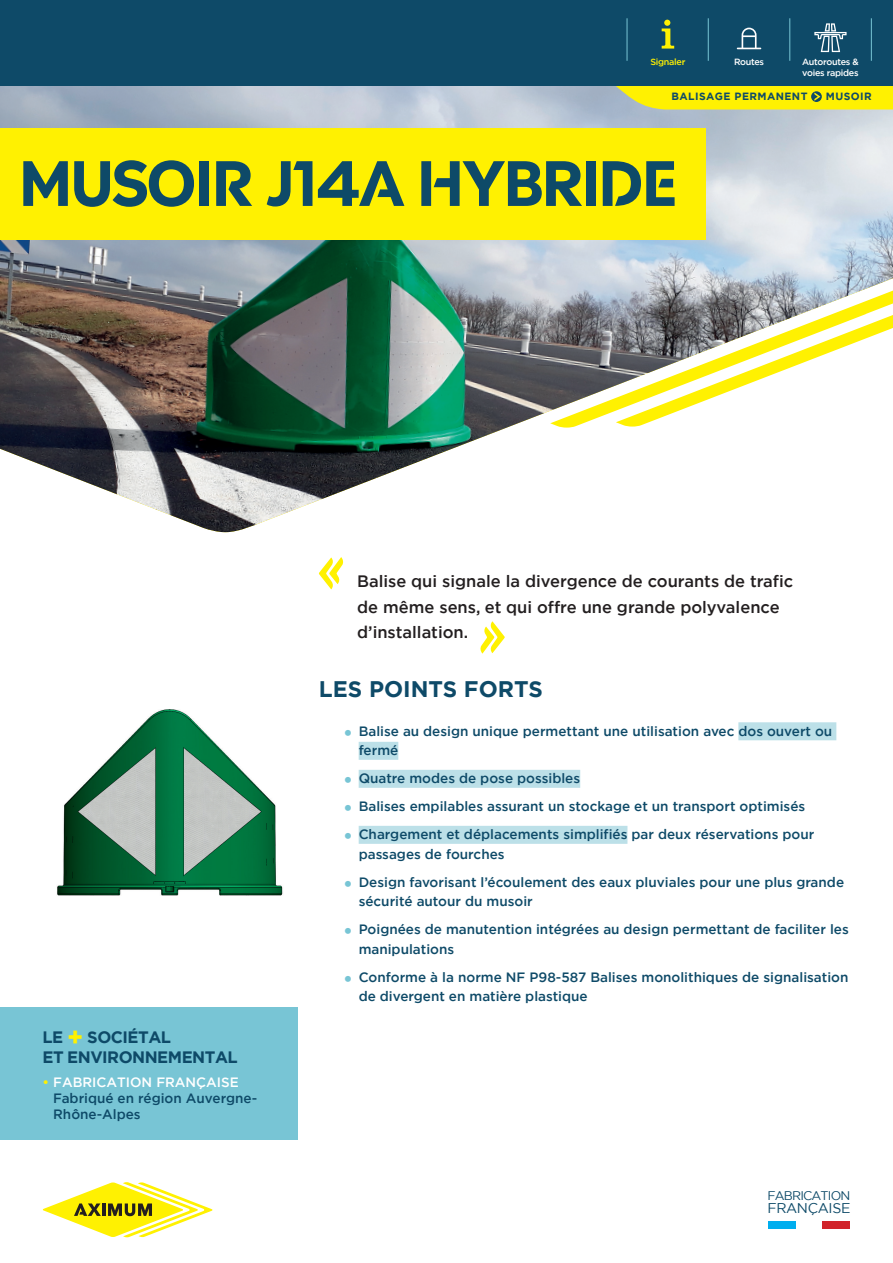
<style>
.page{position:relative;width:893px;height:1263px;background:#fff}
.page>*{position:absolute;margin:0;border:0;box-sizing:border-box;transform-origin:0 0}
.t1{font:700 63px "Colas";letter-spacing:-.02em;color:#0e4a68}
.t2{font:700 22.5px "Gotham";color:#0e4a68}
.t3{font:500 16.5px/25.5px "Gotham";color:#231f20}
.t4{font:700 16.5px/19.5px "Gotham";letter-spacing:-.03em;color:#0e4a68}
.t5{font:14.1px "Gotham";letter-spacing:-.025em;color:#0e4a68}
.t6{font:500 13.5px/28px "Gotham";color:#0e4a68}
.t7{font:12.45px "Gotham";letter-spacing:-.065em;color:#0e4a68}
.t8{font:700 10.5px "Gotham";letter-spacing:.04em;color:#0e4a68}
.t9{font:500 9px/10.8px "Gotham";letter-spacing:-.03em;color:#fff}
.t10{font:500 9px "Gotham";letter-spacing:-.03em;color:#fff101}
.s1{font-size:25.5px;color:#fff101}
.s2{color:#fff101}
.s3{color:#fff}
</style>
<div class="page">
<img style="left:0;top:85px;width:893px;height:447px">
<svg style="left:550px;top:234px;width:343px;height:194px"></svg>
<div style="left:738px;top:722px;width:98px;height:18px;background:#bce0e8"></div>
<div style="left:359px;top:742px;width:39px;height:18px;background:#bce0e8"></div>
<div style="left:359px;top:770px;width:221px;height:18px;background:#bce0e8"></div>
<div style="left:359px;top:826px;width:268px;height:18px;background:#bce0e8"></div>
<div style="left:0;top:128px;width:706px;height:112px;background:#fff101"></div>
<svg style="left:480px;top:621px;width:25px;height:33px"></svg>
<svg style="left:43px;top:1182px;width:169px;height:55px"></svg>
<div style="left:769px;top:1221px;width:27px;height:7px;background:#00aeef"></div>
<div style="left:823px;top:1221px;width:27px;height:7px;background:#d1232a"></div>
<img style="left:57px;top:709px;width:226px;height:187px">
<div style="left:0;top:0;width:893px;height:85px;background:#0e4a68"></div>
<svg style="left:603px;top:85px;width:290px;height:24px;background:#e9e219"></svg>
<svg style="left:319px;top:557px;width:25px;height:32px"></svg>
<svg style="left:737px;top:28px;width:24px;height:21px"></svg>
<hr style="left:708px;top:18px;width:1px;height:43px;background:#78c5d5">
<hr style="left:789px;top:18px;width:1px;height:43px;background:#78c5d5">
<hr style="left:627px;top:18px;width:1px;height:43px;background:#78c5d5">
<svg style="left:662px;top:20px;width:12px;height:29px"></svg>
<hr style="left:871px;top:18px;width:1px;height:43px;background:#78c5d5">
<svg style="left:814px;top:23px;width:32px;height:29px"></svg>
<div style="left:0;top:1007px;width:298px;height:133px;background:#78c5d5"></div>
<p class="t10" style="left:650px;top:56px;width:37px">Signaler</p>
<p class="t9" style="left:802px;top:56px;width:58px">Autoroutes &amp; voies rapides</p>
<p class="t9" style="left:734px;top:56px;width:32px">Routes</p>
<p class="t8" style="left:671px;top:90px;width:137px">BALISAGE PERMANENT</p>
<p class="t8" style="left:826px;top:90px;width:47px">MUSOIR</p>
<h1 class="t1" style="left:19px;top:148px;width:659px">MUSOIR J14A HYbrIDE</h1>
<p class="t3" style="left:357px;top:568px;width:438px">Balise qui signale la divergence de courants de trafic de même sens, et qui offre une grande polyvalence d’installation.</p>
<p class="t4" style="left:43px;top:1028px;width:197px">LE <span class="s1">+</span> SOCIÉTAL<br>ET ENVIRONNEMENTAL</p>
<p class="t6" style="left:53px;top:1074px;width:205px;line-height:16.2px;text-indent:-11px"><span class="s2">•</span> <span class="s3">FABRICATION FRANÇAISE<br></span>Fabriqué en région Auvergne-<br>Rhône-Alpes</p>
<h2 class="t2" style="left:319px;top:674px;width:225px">LES POINTS FORTS</h2>
<p class="t6" style="left:359px;top:721px;width:475px;line-height:19.5px">Balise au design unique permettant une utilisation avec dos ouvert ou fermé</p>
<p class="t6" style="left:359px;top:764px;width:457px">Quatre modes de pose possibles<br>Balises empilables assurant un stockage et un transport optimisés<br>Chargement et déplacements simplifiés par deux réservations pour</p>
<p class="t6" style="left:359px;top:840px;width:487px">passages de fourches<br>Design favorisant l’écoulement des eaux pluviales pour une plus grande</p>
<p class="t6" style="left:359px;top:887px;width:492px">sécurité autour du musoir<br>Poignées de manutention intégrées au design permettant de faciliter les</p>
<p class="t6" style="left:359px;top:935px;width:491px">manipulations<br>Conforme à la norme NF P98-587 Balises monolithiques de signalisation</p>
<p class="t6" style="left:359px;top:982px;width:231px">de divergent en matière plastique</p>
<p class="t7" style="left:767px;top:1187px;width:84px">FABRICATION</p>
<p class="t5" style="left:767px;top:1198px;width:85px">FRANÇAISE</p>
</div>
